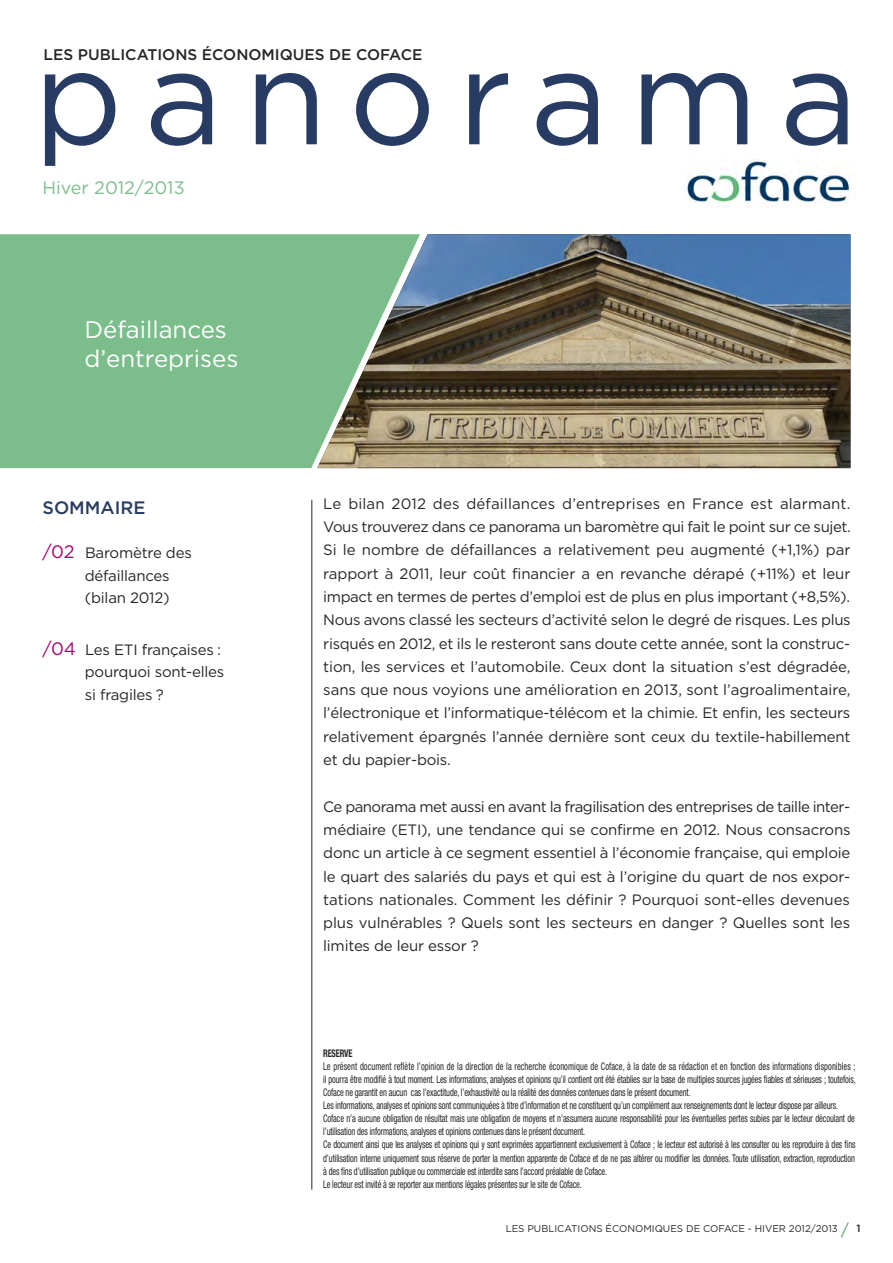
<style>
.page{position:relative;width:893px;height:1263px;background:#fff}
.page>*{position:absolute;margin:0;border:0;box-sizing:border-box;transform-origin:0 0}
.t1{font:135px "Gotham";letter-spacing:.16em;color:#283c63}
.t2{font:24px/28.8px "Gotham";color:#fff}
.t3{font:18px "Gotham";color:#7cbd8c}
.t4{font:500 18px "Gotham";color:#283c63}
.t5{font:500 15.45px "Gotham";color:#272627}
.t6{font:15px/23.2px "Gotham";letter-spacing:-.015em;color:#272627;text-align:justify}
.t7{font:condensed 10.5px/13px "Helvetica Neue LT Std";letter-spacing:-.015em;color:#272627;scale:.8 1}
.t8{font:700 condensed 10.5px "Helvetica Neue LT Std";letter-spacing:-.015em;color:#272627;scale:.8 1}
.t9{font:500 10.5px "Gotham";color:#272627}
.t10{font:9.75px "Gotham";color:#272627}
.s1{font-size:18px;color:#a9006e}
</style>
<div class="page">
<div style="left:0;top:234px;width:317px;height:234px;background:#7cbd8c"></div>
<img style="left:317px;top:234px;width:533px;height:234px">
<hr style="left:311px;top:500px;width:1px;height:690px;background:#272627">
<svg style="left:840px;top:1222px;width:9px;height:16px"></svg>
<img style="left:686px;top:159px;width:169px;height:48px">
<h3 class="t5" style="left:44px;top:45px;width:380px">LES PUBLICATIONS ÉCONOMIQUES DE COFACE</h3>
<h1 class="t1" style="left:33px;top:19px;width:826px">panorama</h1>
<h3 class="t3" style="left:43px;top:178px;width:144px">Hiver 2012/2013</h3>
<h2 class="t2" style="left:85px;top:315px;width:155px">Défaillances d’entreprises</h2>
<h3 class="t4" style="left:43px;top:497px;width:104px">SOMMAIRE</h3>
<h3 class="t6" style="left:85px;top:542px;width:108px;line-height:22.5px;text-align:left;text-indent:-42px"><span class="s1">/02</span> Baromètre des défaillances (bilan 2012)</h3>
<h3 class="t6" style="left:85px;top:638px;width:141px;line-height:22.5px;text-align:left;text-indent:-42px"><span class="s1">/04</span> Les ETI françaises : pourquoi sont-elles si fragiles ?</h3>
<p class="t6" style="left:323px;top:492px;width:529px">Le bilan 2012 des défaillances d’entreprises en France est alarmant.<br>Vous trouverez dans ce panorama un baromètre qui fait le point sur ce sujet.<br>Si le nombre de défaillances a relativement peu augmenté (+1,1%) par rapport à 2011, leur coût financier a en revanche dérapé (+11%) et leur impact en termes de pertes d’emploi est de plus en plus important (+8,5%).<br>Nous avons classé les secteurs d’activité selon le degré de risques. Les plus risqués en 2012, et ils le resteront sans doute cette année, sont la construc&shy;tion, les services et l’automobile. Ceux dont la situation s’est dégradée, sans que nous voyions une amélioration en 2013, sont l’agroalimentaire, l’électronique et l’informatique-télécom et la chimie. Et enfin, les secteurs relativement épargnés l’année dernière sont ceux du textile-habillement et du papier-bois.</p>
<p class="t6" style="left:323px;top:795px;width:529px">Ce panorama met aussi en avant la fragilisation des entreprises de taille inter&shy;médiaire (ETI), une tendance qui se confirme en 2012. Nous consacrons donc un article à ce segment essentiel à l’économie française, qui emploie le quart des salariés du pays et qui est à l’origine du quart de nos expor&shy;tations nationales. Comment les définir ? Pourquoi sont-elles devenues plus vulnérables ? Quels sont les secteurs en danger ? Quelles sont les limites de leur essor ?</p>
<p class="t8" style="left:323px;top:1049px;width:38px">RESERVE</p>
<p class="t7" style="left:323px;top:1061px;width:667px">Le présent document reflète l’opinion de la direction de la recherche économique de Coface, à la date de sa rédaction et en fonction des informations disponibles ; il pourra être modifié à tout moment. Les informations, analyses et opinions qu’il contient ont été établies sur la base de multiples sources jugées fiables et sérieuses ; toutefois, Coface ne garantit en aucun cas l’exactitude, l’exhaustivité ou la réalité des données contenues dans le présent document.<br>Les informations, analyses et opinions sont communiquées à titre d’information et ne constituent qu’un complément aux renseignements dont le lecteur dispose par ailleurs.<br>Coface n’a aucune obligation de résultat mais une obligation de moyens et n’assumera aucune responsabilité pour les éventuelles pertes subies par le lecteur découlant de l’utilisation des informations, analyses et opinions contenues dans le présent document.<br>Ce document ainsi que les analyses et opinions qui y sont exprimées appartiennent exclusivement à Coface ; le lecteur est autorisé à les consulter ou les reproduire à des fins d’utilisation interne uniquement sous réserve de porter la mention apparente de Coface et de ne pas altérer ou modifier les données. Toute utilisation, extraction, reproduction à des fins d’utilisation publique ou commerciale est interdite sans l’accord préalable de Coface.<br>Le lecteur est invité à se reporter aux mentions légales présentes sur le site de Coface.</p>
<p class="t10" style="left:506px;top:1223px;width:334px">LES PUBLICATIONS ÉCONOMIQUES DE COFACE - HIVER 2012/2013</p>
<p class="t9" style="left:857px;top:1222px;width:6px">1</p>
</div>
